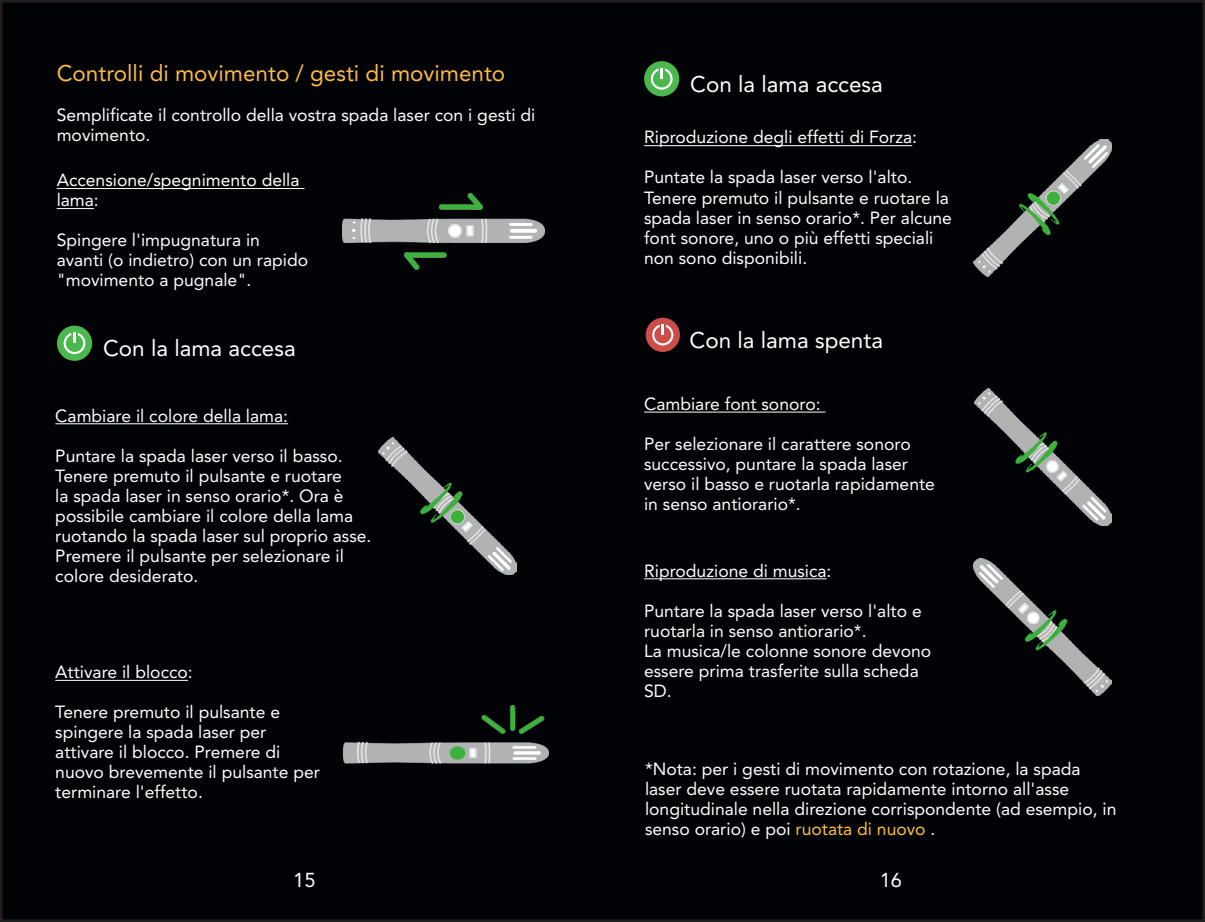
<style>
.page{position:relative;width:1205px;height:922px;background:#fff}
.page>*{position:absolute;margin:0;border:0;box-sizing:border-box;transform-origin:0 0}
.t1{font:22.5px "Avenir";color:#fff}
.t2{font:22.5px "Avenir";color:#fdbb48}
.t3{font:20px "Avenir";color:#fff}
.t4{font:17.5px/20px "Avenir";color:#fff}
.s1{color:#ffc03a}
</style>
<div class="page">
<div style="left:1px;top:1px;width:1202px;height:919px;background:#020307"></div>
<hr style="left:57px;top:188px;width:247px;height:1px;background:#fff">
<hr style="left:57px;top:208px;width:37px;height:1px;background:#fff">
<hr style="left:644px;top:411px;width:181px;height:1px;background:#fff">
<hr style="left:644px;top:578px;width:182px;height:1px;background:#fff">
<hr style="left:55px;top:679px;width:133px;height:1px;background:#fff">
<hr style="left:55px;top:423px;width:233px;height:1px;background:#fff">
<img style="left:343px;top:193px;width:202px;height:76px">
<img style="left:974px;top:389px;width:137px;height:136px">
<img style="left:974px;top:558px;width:137px;height:137px">
<img style="left:343px;top:705px;width:205px;height:58px">
<img style="left:379px;top:437px;width:137px;height:137px">
<div style="left:57px;top:325px;width:35px;height:36px;background:#4bb84e;border-radius:50%"></div>
<svg style="left:63px;top:332px;width:23px;height:22px"></svg>
<div style="left:646px;top:317px;width:34px;height:35px;background:#cc4e4a;border-radius:50%"></div>
<svg style="left:652px;top:324px;width:22px;height:21px"></svg>
<div style="left:644px;top:61px;width:35px;height:35px;background:#4bb84e;border-radius:50%"></div>
<svg style="left:650px;top:68px;width:23px;height:22px"></svg>
<hr style="left:644px;top:145px;width:268px;height:1px;background:#fff">
<img style="left:974px;top:139px;width:137px;height:137px">
<p class="t2" style="left:57px;top:57px;width:450px">Controlli di movimento / gesti di movimento</p>
<p class="t4" style="left:57px;top:106px;width:480px">Semplificate il controllo della vostra spada laser con i gesti di movimento.</p>
<p class="t4" style="left:57px;top:171px;width:244px">Accensione/spegnimento della lama:</p>
<p class="t4" style="left:57px;top:231px;width:253px">Spingere l'impugnatura in avanti (o indietro) con un rapido "movimento a pugnale".</p>
<p class="t1" style="left:690px;top:67px;width:194px">Con la lama accesa</p>
<p class="t4" style="left:644px;top:128px;width:274px">Riproduzione degli effetti di Forza:</p>
<p class="t4" style="left:644px;top:168px;width:309px">Puntate la spada laser verso l'alto.<br>Tenere premuto il pulsante e ruotare la spada laser in senso orario*. Per alcune font sonore, uno o più effetti speciali non sono disponibili.</p>
<p class="t1" style="left:103px;top:332px;width:194px">Con la lama accesa</p>
<p class="t1" style="left:689px;top:323px;width:195px">Con la lama spenta</p>
<p class="t4" style="left:55px;top:406px;width:234px">Cambiare il colore della lama:</p>
<p class="t4" style="left:55px;top:446px;width:318px">Puntare la spada laser verso il basso.<br>Tenere premuto il pulsante e ruotare<br>la spada laser in senso orario*. Ora è possibile cambiare il colore della lama ruotando la spada laser sul proprio asse.<br>Premere il pulsante per selezionare il colore desiderato.</p>
<p class="t4" style="left:55px;top:662px;width:139px">Attivare il blocco:</p>
<p class="t4" style="left:55px;top:702px;width:266px">Tenere premuto il pulsante e spingere la spada laser per attivare il blocco. Premere di nuovo brevemente il pulsante per terminare l'effetto.</p>
<p class="t4" style="left:644px;top:394px;width:178px">Cambiare font sonoro:</p>
<p class="t4" style="left:644px;top:434px;width:292px">Per selezionare il carattere sonoro successivo, puntare la spada laser verso il basso e ruotarla rapidamente in senso antiorario*.</p>
<p class="t4" style="left:644px;top:561px;width:189px">Riproduzione di musica:</p>
<p class="t4" style="left:644px;top:601px;width:279px">Puntare la spada laser verso l'alto e ruotarla in senso antiorario*.</p>
<p class="t4" style="left:644px;top:641px;width:289px">La musica/le colonne sonore devono essere prima trasferite sulla scheda<br>SD.</p>
<p class="t4" style="left:645px;top:759px;width:473px">*Nota: per i gesti di movimento con rotazione, la spada laser deve essere ruotata rapidamente intorno all'asse longitudinale nella direzione corrispondente (ad esempio, in senso orario) e poi <span class="s1">ruotata di nuovo</span> .</p>
<p class="t3" style="left:293px;top:864px;width:24px">15</p>
<p class="t3" style="left:880px;top:865px;width:24px">16</p>
</div>
